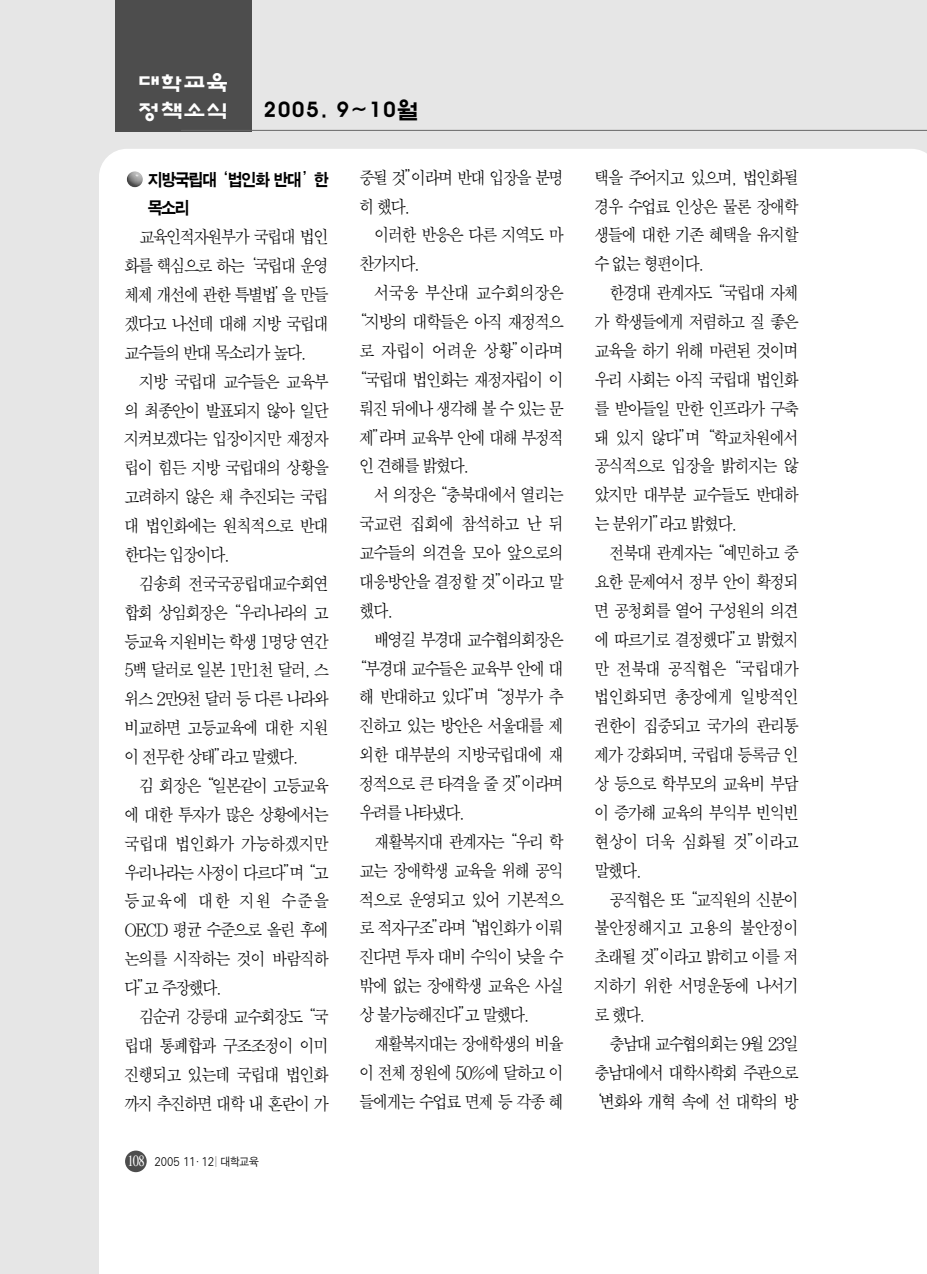
<style>
.page{position:relative;width:927px;height:1274px;background:#fff}
.page>*{position:absolute;margin:0;border:0;box-sizing:border-box;transform-origin:0 0}
.t1{font:700 22.75px "HY Yeaso L";color:#000}
.t2{font:700 22.75px/27.3px "HY Yeaso L";color:#fff}
.t3{font:17.5px "SM Amu";letter-spacing:-.135em;color:#000;scale:.9 1}
.t4{font:17.5px "SM Amu";letter-spacing:-.115em;color:#000;scale:.9 1}
.t5{font:17.5px "SM Amu";letter-spacing:-.075em;color:#000;scale:.9 1}
.t6{font:17.5px "SM Amu";letter-spacing:-.11em;color:#000;scale:.9 1}
.t7{font:17.5px "SM Amu";letter-spacing:-.08em;color:#000;scale:.9 1}
.t8{font:17.5px "SM Ago K";letter-spacing:-.14em;color:#000;scale:.9 1}
.t9{font:17.5px "SM Amu";letter-spacing:-.105em;color:#000;scale:.9 1}
.t10{font:17.5px "SM Amu";color:#000;scale:.9 1}
.t11{font:17.5px "SM Amu";letter-spacing:-.085em;color:#000;scale:.9 1}
.t12{font:17.5px "SM Amu";letter-spacing:.03em;color:#000;scale:.9 1}
.t13{font:11.38px "SM Ago J";letter-spacing:-.07em;color:#000;scale:.9 1}
.s1{font-family:"Times";font-size:15.75px;color:#fff}
</style>
<div class="page">
<div style="left:0;top:0;width:926px;height:1274px;background:#e6e6e6"></div>
<div style="left:99px;top:149px;width:827px;height:1125px;background:#fff"></div>
<div style="left:115px;top:0;width:136px;height:131px;background:#4d4d4d"></div>
<hr style="left:181px;top:130px;width:745px;height:1px;background:#666">
<img style="left:127px;top:171px;width:16px;height:16px">
<div style="left:125px;top:1151px;width:22px;height:21px;background:#4d4d4d;border-radius:50%"></div>
<p class="t2" style="left:137px;top:71px;width:92px">대학교육 정책소식</p>
<p class="t1" style="left:263px;top:100px;width:158px">2005. 9~10월</p>
<p class="t8" style="left:147px;top:171px;width:204px">지방국립대‘법인화 반대 ’한</p>
<p class="t8" style="left:147px;top:200px;width:49px">목소리</p>
<p class="t3" style="left:139px;top:229px;width:213px">교육인적자원부가 국립대 법인</p>
<p class="t3" style="left:124px;top:258px;width:229px">화를 핵심으로 하는‘국립대 운영</p>
<p class="t3" style="left:124px;top:287px;width:229px">체제 개선에 관한 특별법’을 만들</p>
<p class="t3" style="left:124px;top:316px;width:229px">겠다고 나선데 대해 지방 국립대</p>
<p class="t3" style="left:124px;top:345px;width:204px">교수들의 반대 목소리가 높다.</p>
<p class="t3" style="left:139px;top:373px;width:213px">지방 국립대 교수들은 교육부</p>
<p class="t3" style="left:124px;top:402px;width:229px">의 최종안이 발표되지 않아 일단</p>
<p class="t3" style="left:124px;top:431px;width:229px">지켜보겠다는 입장이지만 재정자</p>
<p class="t3" style="left:124px;top:460px;width:229px">립이 힘든 지방 국립대의 상황을</p>
<p class="t3" style="left:124px;top:489px;width:229px">고려하지 않은 채 추진되는 국립</p>
<p class="t4" style="left:124px;top:518px;width:229px">대 법인화에는 원칙적으로 반대</p>
<p class="t3" style="left:124px;top:547px;width:119px">한다는 입장이다.</p>
<p class="t4" style="left:139px;top:576px;width:213px">김송희 전국국공립대교수회연</p>
<p class="t3" style="left:124px;top:604px;width:229px">합회 상임회장은“우리나라의 고</p>
<p class="t3" style="left:124px;top:633px;width:229px">등교육 지원비는 학생 1명당 연간</p>
<p class="t3" style="left:124px;top:662px;width:229px">5백 달러로 일본 1만1천 달러, 스</p>
<p class="t3" style="left:124px;top:691px;width:229px">위스 2만9천 달러 등 다른 나라와</p>
<p class="t4" style="left:124px;top:720px;width:229px">비교하면 고등교육에 대한 지원</p>
<p class="t3" style="left:124px;top:749px;width:195px">이 전무한 상태”라고 말했다.</p>
<p class="t3" style="left:139px;top:778px;width:213px">김 회장은“일본같이 고등교육</p>
<p class="t3" style="left:124px;top:807px;width:229px">에 대한 투자가 많은 상황에서는</p>
<p class="t5" style="left:124px;top:835px;width:229px">국립대 법인화가 가능하겠지만</p>
<p class="t3" style="left:124px;top:864px;width:229px">우리나라는 사정이 다르다”며“고</p>
<p class="t12" style="left:124px;top:893px;width:229px">등교육에 대한 지원 수준을</p>
<p class="t3" style="left:124px;top:922px;width:229px">OECD 평균 수준으로 올린 후에</p>
<p class="t4" style="left:124px;top:951px;width:229px">논의를 시작하는 것이 바람직하</p>
<p class="t3" style="left:124px;top:980px;width:110px">다”고 주장했다.</p>
<p class="t3" style="left:139px;top:1009px;width:213px">김순귀 강릉대 교수회장도“국</p>
<p class="t4" style="left:124px;top:1038px;width:229px">립대 통폐합과 구조조정이 이미</p>
<p class="t4" style="left:124px;top:1066px;width:229px">진행되고 있는데 국립대 법인화</p>
<p class="t3" style="left:124px;top:1095px;width:229px">까지 추진하면 대학 내 혼란이 가</p>
<p class="t13" style="left:127px;top:1157px;width:148px"><span class="s1">108</span> 2005 11₩12| 대학교육</p>
<p class="t3" style="left:359px;top:170px;width:229px">중될 것”이라며 반대 입장을 분명</p>
<p class="t3" style="left:359px;top:198px;width:59px">히 했다.</p>
<p class="t3" style="left:374px;top:227px;width:213px">이러한 반응은 다른 지역도 마</p>
<p class="t3" style="left:359px;top:256px;width:69px">찬가지다.</p>
<p class="t7" style="left:374px;top:285px;width:213px">서국웅 부산대 교수회의장은</p>
<p class="t3" style="left:351px;top:314px;width:238px">“지방의 대학들은 아직 재정적으</p>
<p class="t5" style="left:359px;top:343px;width:229px">로 자립이 어려운 상황”이라며</p>
<p class="t3" style="left:351px;top:372px;width:238px">“국립대 법인화는 재정자립이 이</p>
<p class="t10" style="left:359px;top:401px;width:229px">뤄진뒤에나생각해볼수있는문</p>
<p class="t3" style="left:359px;top:429px;width:229px">제”라며 교육부 안에 대해 부정적</p>
<p class="t3" style="left:359px;top:458px;width:124px">인 견해를 밝혔다.</p>
<p class="t6" style="left:374px;top:487px;width:213px">서 의장은“충북대에서 열리는</p>
<p class="t11" style="left:359px;top:516px;width:229px">국교련 집회에 참석하고 난 뒤</p>
<p class="t6" style="left:359px;top:545px;width:229px">교수들의 의견을 모아 앞으로의</p>
<p class="t6" style="left:359px;top:574px;width:229px">대응방안을 결정할 것”이라고 말</p>
<p class="t3" style="left:359px;top:603px;width:40px">했다.</p>
<p class="t3" style="left:374px;top:632px;width:213px">배영길 부경대 교수협의회장은</p>
<p class="t3" style="left:351px;top:660px;width:238px">“부경대 교수들은 교육부 안에 대</p>
<p class="t3" style="left:359px;top:689px;width:229px">해 반대하고 있다”며“정부가 추</p>
<p class="t3" style="left:359px;top:718px;width:229px">진하고 있는 방안은 서울대를 제</p>
<p class="t4" style="left:359px;top:747px;width:229px">외한 대부분의 지방국립대에 재</p>
<p class="t3" style="left:359px;top:776px;width:229px">정적으로 큰 타격을 줄 것”이라며</p>
<p class="t3" style="left:359px;top:805px;width:119px">우려를 나타냈다.</p>
<p class="t3" style="left:374px;top:834px;width:213px">재활복지대 관계자는“우리 학</p>
<p class="t3" style="left:359px;top:863px;width:229px">교는 장애학생 교육을 위해 공익</p>
<p class="t4" style="left:359px;top:891px;width:229px">적으로 운영되고 있어 기본적으</p>
<p class="t3" style="left:359px;top:920px;width:229px">로 적자구조”라며“법인화가 이뤄</p>
<p class="t3" style="left:359px;top:949px;width:229px">진다면 투자 대비 수익이 낮을 수</p>
<p class="t3" style="left:359px;top:978px;width:229px">밖에 없는 장애학생 교육은 사실</p>
<p class="t3" style="left:359px;top:1007px;width:191px">상 불가능해진다”고 말했다.</p>
<p class="t3" style="left:374px;top:1036px;width:213px">재활복지대는 장애학생의 비율</p>
<p class="t3" style="left:359px;top:1065px;width:229px">이 전체 정원에 50%에 달하고 이</p>
<p class="t3" style="left:359px;top:1094px;width:229px">들에게는 수업료 면제 등 각종 혜</p>
<p class="t3" style="left:594px;top:170px;width:229px">택을 주어지고 있으며, 법인화될</p>
<p class="t3" style="left:594px;top:198px;width:229px">경우 수업료 인상은 물론 장애학</p>
<p class="t3" style="left:594px;top:227px;width:229px">생들에 대한 기존 혜택을 유지할</p>
<p class="t3" style="left:594px;top:256px;width:124px">수 없는 형편이다.</p>
<p class="t3" style="left:609px;top:285px;width:213px">한경대 관계자도“국립대 자체</p>
<p class="t3" style="left:594px;top:314px;width:229px">가 학생들에게 저렴하고 질 좋은</p>
<p class="t3" style="left:594px;top:343px;width:229px">교육을 하기 위해 마련된 것이며</p>
<p class="t3" style="left:594px;top:372px;width:229px">우리 사회는 아직 국립대 법인화</p>
<p class="t3" style="left:594px;top:401px;width:229px">를 받아들일 만한 인프라가 구축</p>
<p class="t9" style="left:594px;top:429px;width:229px">돼 있지 않다”며“학교차원에서</p>
<p class="t4" style="left:594px;top:458px;width:229px">공식적으로 입장을 밝히지는 않</p>
<p class="t4" style="left:594px;top:487px;width:229px">았지만 대부분 교수들도 반대하</p>
<p class="t3" style="left:594px;top:516px;width:161px">는 분위기”라고 밝혔다.</p>
<p class="t3" style="left:609px;top:545px;width:213px">전북대 관계자는“예민하고 중</p>
<p class="t3" style="left:594px;top:574px;width:229px">요한 문제여서 정부 안이 확정되</p>
<p class="t3" style="left:594px;top:603px;width:229px">면 공청회를 열어 구성원의 의견</p>
<p class="t3" style="left:594px;top:632px;width:229px">에 따르기로 결정했다”고 밝혔지</p>
<p class="t5" style="left:594px;top:660px;width:229px">만 전북대 공직협은“국립대가</p>
<p class="t7" style="left:594px;top:689px;width:229px">법인화되면 총장에게 일방적인</p>
<p class="t3" style="left:594px;top:718px;width:229px">권한이 집중되고 국가의 관리통</p>
<p class="t3" style="left:594px;top:747px;width:229px">제가 강화되며, 국립대 등록금 인</p>
<p class="t3" style="left:594px;top:776px;width:229px">상 등으로 학부모의 교육비 부담</p>
<p class="t3" style="left:594px;top:805px;width:229px">이 증가해 교육의 부익부 빈익빈</p>
<p class="t5" style="left:594px;top:834px;width:229px">현상이 더욱 심화될 것”이라고</p>
<p class="t3" style="left:594px;top:863px;width:55px">말했다.</p>
<p class="t3" style="left:609px;top:891px;width:213px">공직협은 또“교직원의 신분이</p>
<p class="t5" style="left:594px;top:920px;width:229px">불안정해지고 고용의 불안정이</p>
<p class="t3" style="left:594px;top:949px;width:229px">초래될 것”이라고 밝히고 이를 저</p>
<p class="t4" style="left:594px;top:978px;width:229px">지하기 위한 서명운동에 나서기</p>
<p class="t3" style="left:594px;top:1007px;width:59px">로 했다.</p>
<p class="t3" style="left:609px;top:1036px;width:213px">충남대 교수협의회는 9월 23일</p>
<p class="t3" style="left:594px;top:1065px;width:229px">충남대에서 대학사학회 주관으로</p>
<p class="t3" style="left:586px;top:1094px;width:238px">‘변화와 개혁 속에 선 대학의 방</p>
</div>
